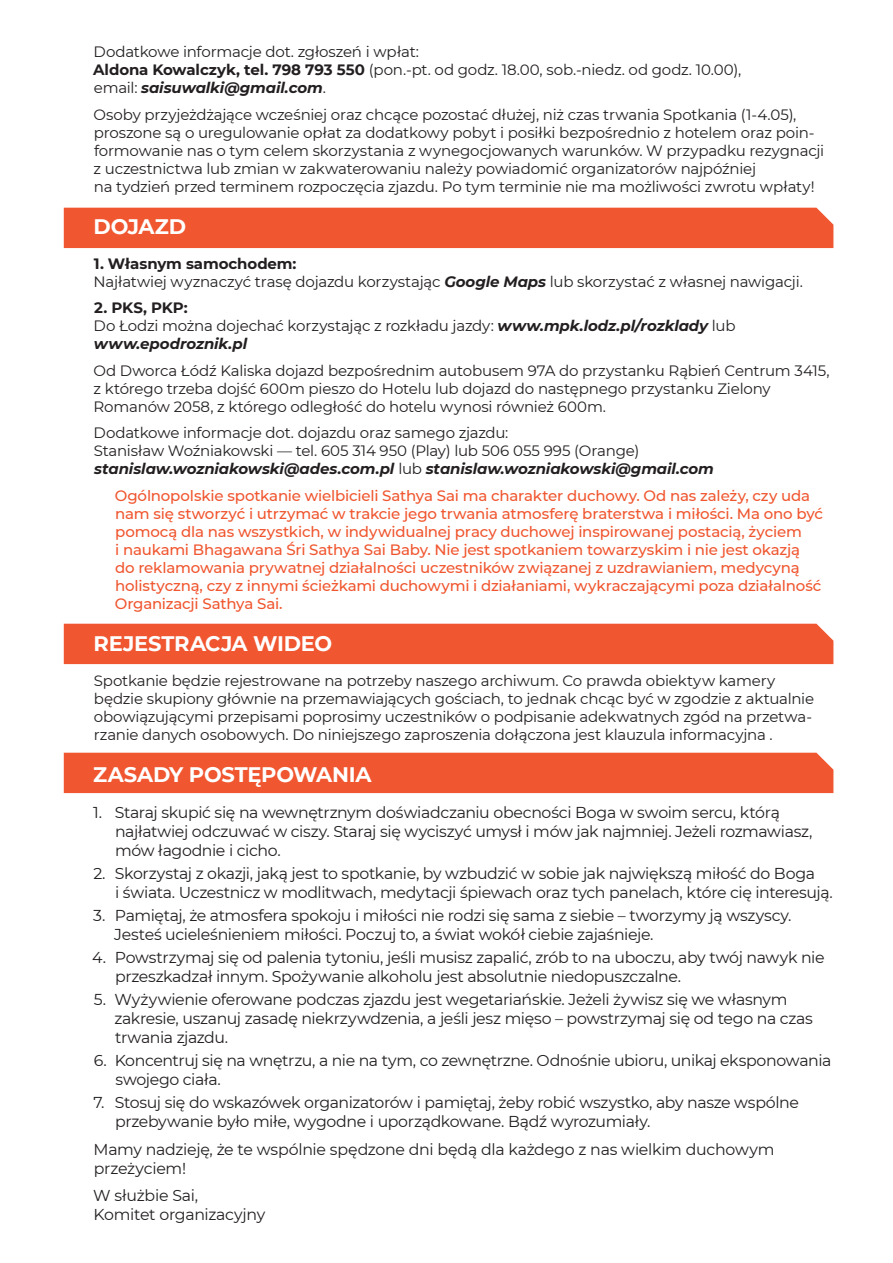
<style>
.page{position:relative;width:893px;height:1263px;background:#fff}
.page>*{position:absolute;margin:0;border:0;box-sizing:border-box;transform-origin:0 0}
.t1{font:700 21px "Montserrat";letter-spacing:-.015em;color:#fff}
.t2{font:15.75px/18.9px "Montserrat";letter-spacing:-.025em;color:#231f20}
.t3{font:15px/18px "Montserrat";letter-spacing:-.015em;color:#231f20}
.t4{font:500 15px/18px "Montserrat";letter-spacing:-.015em;color:#f0562f}
.s1{font-weight:700}
.s2{font-weight:700;font-style:italic}
</style>
<div class="page">
<div style="left:64px;top:208px;width:769px;height:40px;background:#f0562f"></div>
<div style="left:64px;top:624px;width:769px;height:40px;background:#f0562f"></div>
<div style="left:64px;top:753px;width:769px;height:40px;background:#f0562f"></div>
<p class="t3" style="left:93px;top:42px;width:650px">Dodatkowe informacje dot. zgłoszeń i wpłat:<br><span class="s1">Aldona Kowalczyk, tel. 798 793 550</span> (pon.-pt. od godz. 18.00, sob.-niedz. od godz. 10.00), email: <span class="s2">saisuwalki@gmail.com</span>.</p>
<p class="t3" style="left:93px;top:105px;width:732px">Osoby przyjeżdżające wcześniej oraz chcące pozostać dłużej, niż czas trwania Spotkania (1-4.05), proszone są o uregulowanie opłat za dodatkowy pobyt i posiłki bezpośrednio z hotelem oraz poin&shy;formowanie nas o tym celem skorzystania z wynegocjowanych warunków. W przypadku rezygnacji z uczestnictwa lub zmian w zakwaterowaniu należy powiadomić organizatorów najpóźniej<br>na tydzień przed terminem rozpoczęcia zjazdu. Po tym terminie nie ma możliwości zwrotu wpłaty!</p>
<h1 class="t1" style="left:94px;top:211px;width:94px">DOJAZD</h1>
<p class="t3" style="left:94px;top:254px;width:711px"><span class="s1">1. Własnym samochodem:<br></span>Najłatwiej wyznaczyć trasę dojazdu korzystając <span class="s2">Google Maps</span> lub skorzystać z własnej nawigacji.</p>
<p class="t3" style="left:94px;top:298px;width:643px"><span class="s1">2. PKS, PKP:<br></span>Do Łodzi można dojechać korzystając z rozkładu jazdy: <span class="s2">www.mpk.lodz.pl/rozklady</span> lub <span class="s2">www.epodroznik.pl</span></p>
<p class="t3" style="left:93px;top:361px;width:738px">Od Dworca Łódź Kaliska dojazd bezpośrednim autobusem 97A do przystanku Rąbień Centrum 3415, z którego trzeba dojść 600m pieszo do Hotelu lub dojazd do następnego przystanku Zielony<br>Romanów 2058, z którego odległość do hotelu wynosi również 600m.</p>
<p class="t3" style="left:94px;top:423px;width:622px">Dodatkowe informacje dot. dojazdu oraz samego zjazdu:<br>Stanisław Woźniakowski — tel. 605 314 950 (Play) lub 506 055 995 (Orange) <span class="s2">stanislaw.wozniakowski@ades.com.pl</span> lub <span class="s2">stanislaw.wozniakowski@gmail.com</span></p>
<p class="t4" style="left:115px;top:486px;width:710px">Ogólnopolskie spotkanie wielbicieli Sathya Sai ma charakter duchowy. Od nas zależy, czy uda nam się stworzyć i utrzymać w trakcie jego trwania atmosferę braterstwa i miłości. Ma ono być pomocą dla nas wszystkich, w indywidualnej pracy duchowej inspirowanej postacią, życiem<br>i naukami Bhagawana Śri Sathya Sai Baby. Nie jest spotkaniem towarzyskim i nie jest okazją<br>do reklamowania prywatnej działalności uczestników związanej z uzdrawianiem, medycyną holistyczną, czy z innymi ścieżkami duchowymi i działaniami, wykraczającymi poza działalność Organizacji Sathya Sai.</p>
<h1 class="t1" style="left:94px;top:628px;width:240px">REJESTRACJA WIDEO</h1>
<p class="t3" style="left:94px;top:671px;width:722px">Spotkanie będzie rejestrowane na potrzeby naszego archiwum. Co prawda obiektyw kamery będzie skupiony głównie na przemawiających gościach, to jednak chcąc być w zgodzie z aktualnie obowiązującymi przepisami poprosimy uczestników o podpisanie adekwatnych zgód na przetwa&shy;rzanie danych osobowych. Do niniejszego zaproszenia dołączona jest klauzula informacyjna .</p>
<h1 class="t1" style="left:93px;top:760px;width:280px">ZASADY POSTĘPOWANIA</h1>
<p class="t2" style="left:115px;top:803px;width:699px;text-indent:-22px">1. Staraj skupić się na wewnętrznym doświadczaniu obecności Boga w swoim sercu, którą najłatwiej odczuwać w ciszy. Staraj się wyciszyć umysł i mów jak najmniej. Jeżeli rozmawiasz, mów łagodnie i cicho.</p>
<p class="t2" style="left:115px;top:863px;width:719px;text-indent:-22px">2. Skorzystaj z okazji, jaką jest to spotkanie, by wzbudzić w sobie jak największą miłość do Boga<br>i świata. Uczestnicz w modlitwach, medytacji śpiewach oraz tych panelach, które cię interesują.</p>
<p class="t2" style="left:114px;top:906px;width:679px;text-indent:-21px">3. Pamiętaj, że atmosfera spokoju i miłości nie rodzi się sama z siebie – tworzymy ją wszyscy.<br>Jesteś ucieleśnieniem miłości. Poczuj to, a świat wokół ciebie zajaśnieje.</p>
<p class="t2" style="left:115px;top:948px;width:711px;text-indent:-23px">4. Powstrzymaj się od palenia tytoniu, jeśli musisz zapalić, zrób to na uboczu, aby twój nawyk nie przeszkadzał innym. Spożywanie alkoholu jest absolutnie niedopuszczalne.</p>
<p class="t2" style="left:114px;top:990px;width:700px;text-indent:-21px">5. Wyżywienie oferowane podczas zjazdu jest wegetariańskie. Jeżeli żywisz się we własnym zakresie, uszanuj zasadę niekrzywdzenia, a jeśli jesz mięso – powstrzymaj się od tego na czas trwania zjazdu.</p>
<p class="t2" style="left:115px;top:1051px;width:718px;text-indent:-22px">6. Koncentruj się na wnętrzu, a nie na tym, co zewnętrzne. Odnośnie ubioru, unikaj eksponowania swojego ciała.</p>
<p class="t2" style="left:115px;top:1093px;width:685px;text-indent:-22px">7. Stosuj się do wskazówek organizatorów i pamiętaj, żeby robić wszystko, aby nasze wspólne przebywanie było miłe, wygodne i uporządkowane. Bądź wyrozumiały.</p>
<p class="t2" style="left:94px;top:1139px;width:683px">Mamy nadzieję, że te wspólnie spędzone dni będą dla każdego z nas wielkim duchowym przeżyciem!</p>
<p class="t2" style="left:93px;top:1185px;width:173px">W służbie Sai,<br>Komitet organizacyjny</p>
</div>
